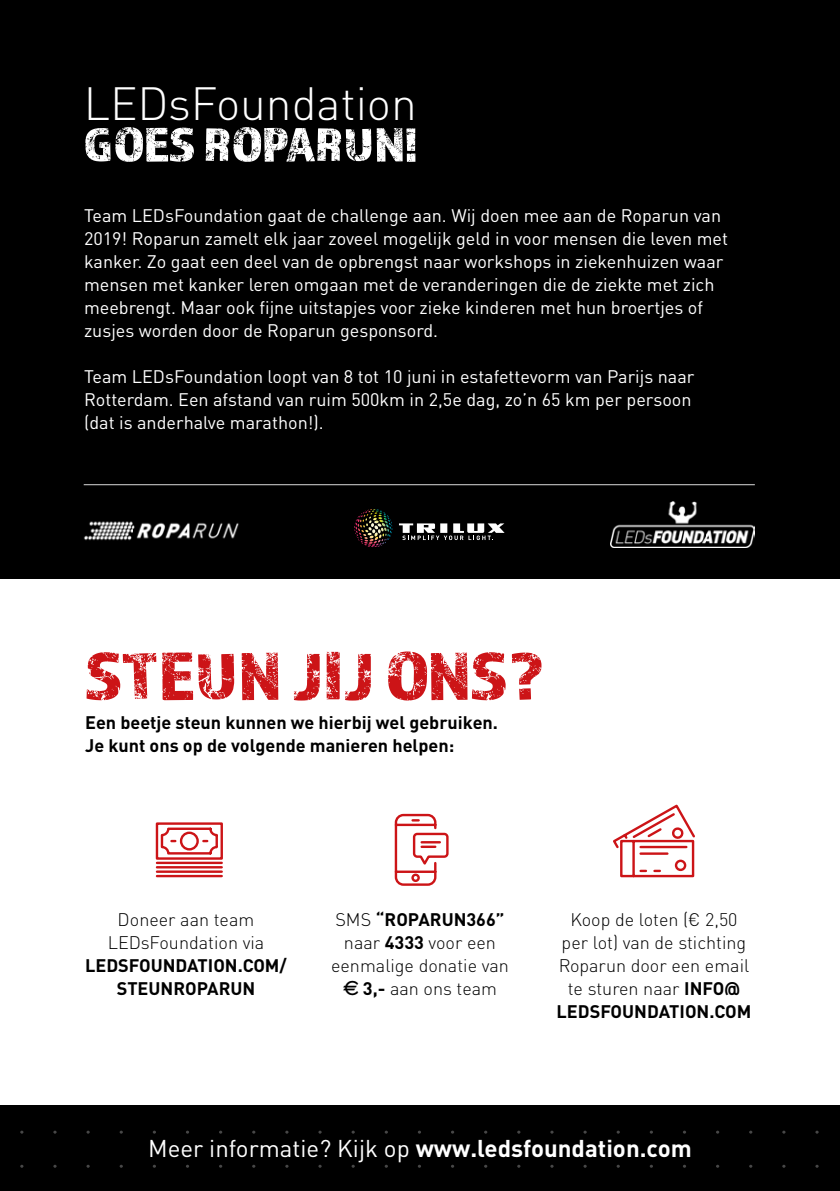
<style>
.page{position:relative;width:840px;height:1191px;background:#fff}
.page>*{position:absolute;margin:0;border:0;box-sizing:border-box;transform-origin:0 0}
.t1{font:69px "Almaq Rough";color:#cc1417;scale:1.08 1}
.t2{font:49px "Almaq Rough";color:#fff;scale:1.08 1}
.t3{font:300 46px "DIN Pro";color:#fff}
.t4{font:700 24px "Trilux DIN";color:#fff}
.t5{font:18px/23px "Trilux DIN";color:#fff}
.t6{font:300 18px/23px "DIN Pro";color:#000;text-align:center}
.t7{font:700 18px/23px "Trilux DIN";color:#000}
.s1{font-family:"DIN Pro";font-weight:300}
.s2{font-family:"Trilux DIN";font-weight:700}
.s3{font-weight:400}
</style>
<div class="page">
<div style="left:0;top:1106px;width:839px;height:85px;background:#000"></div>
<div style="left:0;top:0;width:839px;height:578px;background:#000"></div>
<hr style="left:84px;top:484px;width:670px;height:1px;background:#dadada">
<svg style="left:399px;top:523px;width:105px;height:17px"></svg>
<svg style="left:354px;top:509px;width:38px;height:38px"></svg>
<img style="left:610px;top:502px;width:144px;height:45px">
<img style="left:83px;top:521px;width:156px;height:20px">
<svg style="left:613px;top:804px;width:82px;height:74px"></svg>
<svg style="left:394px;top:813px;width:55px;height:73px"></svg>
<svg style="left:155px;top:822px;width:68px;height:56px"></svg>
<h3 class="t3" style="left:84px;top:69px;width:334px">LEDsFoundation</h3>
<h2 class="t2" style="left:84px;top:115px;width:310px">GOES ROPARUN!</h2>
<p class="t5" style="left:84px;top:204px;width:645px">Team LEDsFoundation gaat de challenge aan. Wij doen mee aan de Roparun van 2019! Roparun zamelt elk jaar zoveel mogelijk geld in voor mensen die leven met kanker. Zo gaat een deel van de opbrengst naar workshops in ziekenhuizen waar mensen met kanker leren omgaan met de veranderingen die de ziekte met zich meebrengt. Maar ook fijne uitstapjes voor zieke kinderen met hun broertjes of zusjes worden door de Roparun gesponsord.</p>
<p class="t5" style="left:84px;top:365px;width:611px">Team LEDsFoundation loopt van 8 tot 10 juni in estafettevorm van Parijs naar<br>Rotterdam. Een afstand van ruim 500km in 2,5e dag, zo’n 65 km per persoon (dat is anderhalve marathon!).</p>
<h1 class="t1" style="left:85px;top:634px;width:427px">STEUN JIJ ONS?</h1>
<p class="t7" style="left:85px;top:711px;width:414px">Een beetje steun kunnen we hierbij wel gebruiken.<br>Je kunt ons op de volgende manieren helpen:</p>
<p class="t6" style="left:108px;top:906px;width:158px">Doneer aan team<br>LEDsFoundation via</p>
<p class="t7" style="left:85px;top:953px;width:203px;text-align:center">LEDSFOUNDATION.COM/<br>STEUNROPARUN</p>
<p class="t7" style="left:335px;top:907px;width:170px"><span class="s1">SMS</span> “ROPARUN366”</p>
<p class="t6" style="left:331px;top:929px;width:179px">naar <span class="s2">4333</span> voor een eenmalige donatie van <span class="s2">€ 3,-</span> aan ons team</p>
<p class="t6" style="left:558px;top:906px;width:192px">Koop de loten (€ 2,50 per lot) van de stichting<br>Roparun door een email te sturen naar <span class="s2">INFO@</span></p>
<p class="t7" style="left:556px;top:999px;width:196px">LEDSFOUNDATION.COM</p>
<h3 class="t4" style="left:148px;top:1132px;width:545px"><span class="s3">Meer informatie? Kijk op</span> www.ledsfoundation.com</h3>
</div>
